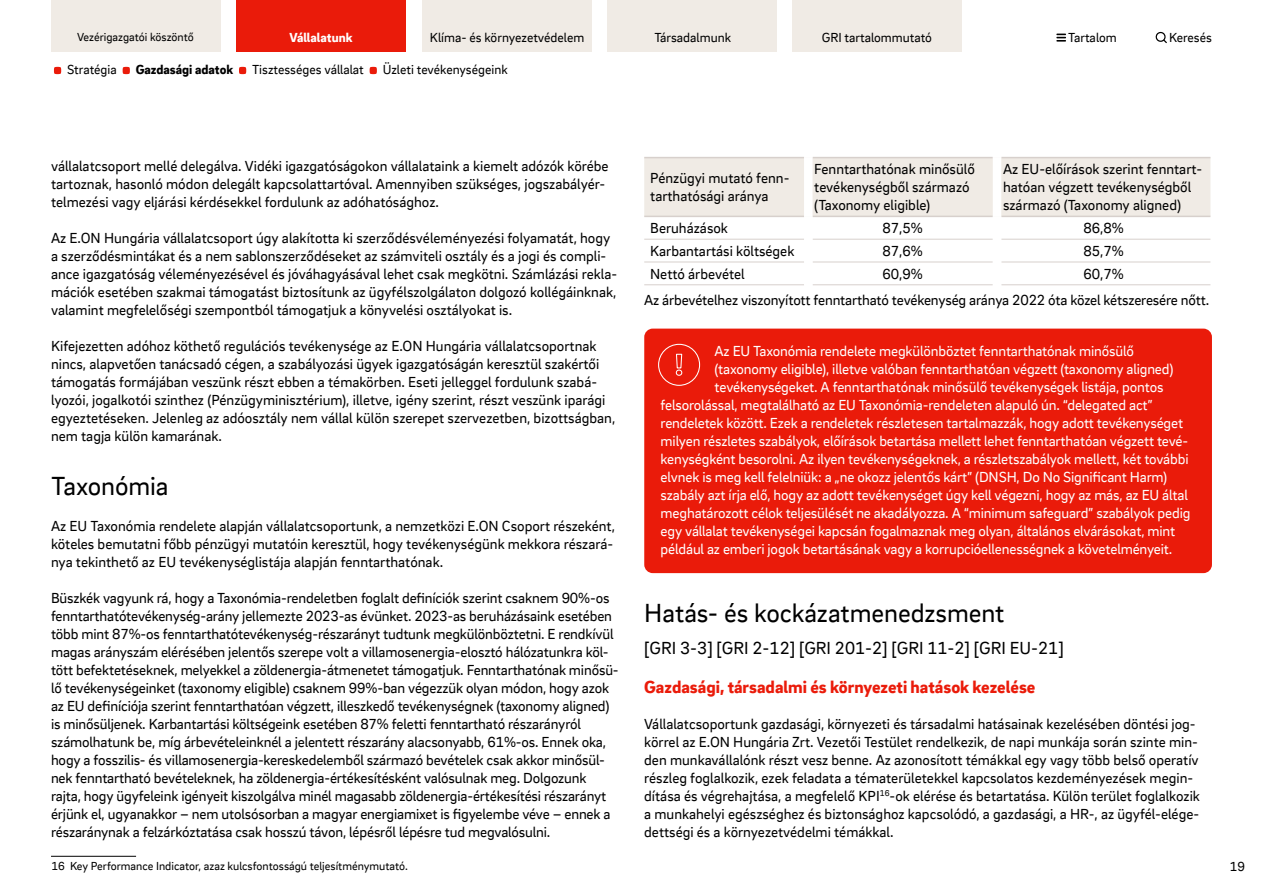
<style>
.page{position:relative;width:1263px;height:893px;background:#fff}
.page>*{position:absolute;margin:0;border:0;box-sizing:border-box;transform-origin:0 0}
.t1{font:27px "EON Brix Sans";letter-spacing:-.005em;color:#000}
.t2{font:900 18px "EON Brix Sans";color:#ea1b0a}
.t3{font:18px "EON Brix Sans";color:#000}
.t4{font:15px/18px "EON Brix Sans";color:#000}
.t5{font:15px "EON Brix Sans";letter-spacing:-.01em;color:#fff}
.t6{font:13.5px "EON Brix Sans";color:#000}
.t7{font:900 13.5px "EON Brix Sans";color:#000}
.t8{font:900 13.5px "EON Brix Sans";color:#fff}
.t9{font:12px "EON Brix Sans";color:#000}
</style>
<div class="page">
<div style="left:644px;top:329px;width:568px;height:244px;background:#ea1b0a;border-radius:9px"></div>
<hr style="left:51px;top:856px;width:85px;height:1px;background:#000">
<svg style="left:658px;top:344px;width:42px;height:42px"></svg>
<div style="left:644px;top:158px;width:566px;height:58px;background:#f0ebe5"></div>
<hr style="left:644px;top:157px;width:160px;height:1px;background:#d7d0cc">
<hr style="left:812px;top:157px;width:181px;height:1px;background:#d7d0cc">
<hr style="left:1001px;top:157px;width:209px;height:1px;background:#d7d0cc">
<hr style="left:644px;top:284px;width:160px;height:1px;background:#d7d0cc">
<hr style="left:812px;top:284px;width:181px;height:1px;background:#d7d0cc">
<hr style="left:1001px;top:284px;width:209px;height:1px;background:#d7d0cc">
<hr style="left:644px;top:216px;width:160px;height:1px;background:#d7d0cc">
<hr style="left:812px;top:216px;width:181px;height:1px;background:#d7d0cc">
<hr style="left:1001px;top:216px;width:209px;height:1px;background:#d7d0cc">
<hr style="left:644px;top:239px;width:160px;height:1px;background:#d7d0cc">
<hr style="left:812px;top:239px;width:181px;height:1px;background:#d7d0cc">
<hr style="left:1001px;top:239px;width:209px;height:1px;background:#d7d0cc">
<hr style="left:644px;top:262px;width:160px;height:1px;background:#d7d0cc">
<hr style="left:812px;top:262px;width:181px;height:1px;background:#d7d0cc">
<hr style="left:1001px;top:262px;width:209px;height:1px;background:#d7d0cc">
<div style="left:804px;top:158px;width:8px;height:58px;background:#fff"></div>
<div style="left:993px;top:158px;width:8px;height:58px;background:#fff"></div>
<svg style="left:1056px;top:34px;width:10px;height:8px"></svg>
<svg style="left:1155px;top:31px;width:12px;height:12px"></svg>
<div style="left:51px;top:0;width:169px;height:51px;background:#f0ebe5"></div>
<div style="left:237px;top:0;width:169px;height:51px;background:#ea1b0a"></div>
<div style="left:422px;top:0;width:169px;height:51px;background:#f0ebe5"></div>
<div style="left:608px;top:0;width:169px;height:51px;background:#f0ebe5"></div>
<div style="left:792px;top:0;width:169px;height:51px;background:#f0ebe5"></div>
<svg style="left:54px;top:67px;width:7px;height:7px"></svg>
<svg style="left:123px;top:67px;width:7px;height:7px"></svg>
<svg style="left:239px;top:67px;width:7px;height:7px"></svg>
<svg style="left:369px;top:67px;width:8px;height:7px"></svg>
<p class="t9" style="left:77px;top:29px;width:118px">Vezérigazgatói köszöntő</p>
<p class="t8" style="left:290px;top:29px;width:64px">Vállalatunk</p>
<p class="t6" style="left:430px;top:29px;width:156px">Klíma- és környezetvédelem</p>
<p class="t6" style="left:654px;top:29px;width:78px">Társadalmunk</p>
<p class="t6" style="left:822px;top:29px;width:112px">GRI tartalommutató</p>
<p class="t6" style="left:1068px;top:28px;width:50px">Tartalom</p>
<p class="t6" style="left:1169px;top:28px;width:44px">Keresés</p>
<p class="t6" style="left:67px;top:61px;width:51px">Stratégia</p>
<p class="t7" style="left:136px;top:61px;width:99px">Gazdasági adatok</p>
<p class="t6" style="left:252px;top:61px;width:113px">Tisztességes vállalat</p>
<p class="t6" style="left:383px;top:61px;width:127px">Üzleti tevékenységeink</p>
<p class="t4" style="left:51px;top:156px;width:559px">vállalatcsoport mellé delegálva. Vidéki igazgatóságokon vállalataink a kiemelt adózók körébe tartoznak, hasonló módon delegált kapcsolattartóval. Amennyiben szükséges, jogszabályér&shy;telmezési vagy eljárási kérdésekkel fordulunk az adóhatósághoz.</p>
<p class="t4" style="left:51px;top:228px;width:568px">Az E.ON Hungária vállalatcsoport úgy alakította ki szerződésvéleményezési folyamatát, hogy a szerződésmintákat és a nem sablonszerződéseket az számviteli osztály és a jogi és compli&shy;ance igazgatóság véleményezésével és jóváhagyásával lehet csak megkötni. Számlázási rekla&shy;mációk esetében szakmai támogatást biztosítunk az ügyfélszolgálaton dolgozó kollégáinknak, valamint megfelelőségi szempontból támogatjuk a könyvelési osztályokat is.</p>
<p class="t4" style="left:51px;top:336px;width:566px">Kifejezetten adóhoz köthető regulációs tevékenysége az E.ON Hungária vállalatcsoportnak nincs, alapvetően tanácsadó cégen, a szabályozási ügyek igazgatóságán keresztül szakértői támogatás formájában veszünk részt ebben a témakörben. Eseti jelleggel fordulunk szabá&shy;lyozói, jogalkotói szinthez (Pénzügyminisztérium), illetve, igény szerint, részt veszünk iparági egyeztetéseken. Jelenleg az adóosztály nem vállal külön szerepet szervezetben, bizottságban, nem tagja külön kamarának.</p>
<h1 class="t1" style="left:51px;top:469px;width:119px">Taxonómia</h1>
<p class="t4" style="left:51px;top:516px;width:565px;text-align:justify">Az EU Taxonómia rendelete alapján vállalatcsoportunk, a nemzetközi E.ON Csoport részeként, köteles bemutatni főbb pénzügyi mutatóin keresztül, hogy tevékenységünk mekkora részará&shy;nya tekinthető az EU tevékenységlistája alapján fenntarthatónak.</p>
<p class="t4" style="left:51px;top:588px;width:569px">Büszkék vagyunk rá, hogy a Taxonómia-rendeletben foglalt definíciók szerint csaknem 90%-os fenntarthatótevékenység-arány jellemezte 2023-as évünket. 2023-as beruházásaink esetében több mint 87%-os fenntarthatótevékenység-részarányt tudtunk megkülönböztetni. E rendkívül magas arányszám elérésében jelentős szerepe volt a villamosenergia-elosztó hálózatunkra köl&shy;tött befektetéseknek, melyekkel a zöldenergia-átmenetet támogatjuk. Fenntarthatónak minősü&shy;lő tevékenységeinket (taxonomy eligible) csaknem 99%-ban végezzük olyan módon, hogy azok az EU definíciója szerint fenntarthatóan végzett, illeszkedő tevékenységnek (taxonomy aligned) is minősüljenek. Karbantartási költségeink esetében 87% feletti fenntartható részarányról számolhatunk be, míg árbevételeinknél a jelentett részarány alacsonyabb, 61%-os. Ennek oka, hogy a fosszilis- és villamosenergia-kereskedelemből származó bevételek csak akkor minősül&shy;nek fenntartható bevételeknek, ha zöldenergia-értékesítésként valósulnak meg. Dolgozunk rajta, hogy ügyfeleink igényeit kiszolgálva minél magasabb zöldenergia-értékesítési részarányt érjünk el, ugyanakkor – nem utolsósorban a magyar energiamixet is figyelembe véve – ennek a részaránynak a felzárkóztatása csak hosszú távon, lépésről lépésre tud megvalósulni.</p>
<p class="t9" style="left:51px;top:858px;width:358px">16 Key Performance Indicator, azaz kulcsfontosságú teljesítménymutató.</p>
<p class="t4" style="left:650px;top:169px;width:141px">Pénzügyi mutató fenn&shy;tarthatósági aránya</p>
<p class="t4" style="left:814px;top:160px;width:162px">Fenntarthatónak minősülő tevékenységből származó (Taxonomy eligible)</p>
<p class="t4" style="left:1003px;top:160px;width:201px">Az EU-előírások szerint fenntart&shy;hatóan végzett tevékenységből származó (Taxonomy aligned)</p>
<p class="t4" style="left:650px;top:219px;width:79px">Beruházások</p>
<p class="t4" style="left:882px;top:219px;width:42px">87,5%</p>
<p class="t4" style="left:1083px;top:219px;width:42px">86,8%</p>
<p class="t4" style="left:650px;top:241px;width:146px">Karbantartási költségek</p>
<p class="t4" style="left:882px;top:241px;width:42px">87,6%</p>
<p class="t4" style="left:1083px;top:241px;width:42px">85,7%</p>
<p class="t4" style="left:650px;top:264px;width:96px">Nettó árbevétel</p>
<p class="t4" style="left:882px;top:264px;width:42px">60,9%</p>
<p class="t4" style="left:644px;top:260px;width:566px;line-height:26.5px;text-indent:439px">60,7%<br>Az árbevételhez viszonyított fenntartható tevékenység aránya 2022 óta közel kétszeresére nőtt.</p>
<p class="t5" style="left:715px;top:342px;width:421px">Az EU Taxonómia rendelete megkülönböztet fenntarthatónak minősülő</p>
<p class="t5" style="left:715px;top:360px;width:460px">(taxonomy eligible), illetve valóban fenntarthatóan végzett (taxonomy aligned)</p>
<p class="t5" style="left:715px;top:378px;width:450px">tevékenységeket. A fenntarthatónak minősülő tevékenységek listája, pontos</p>
<p class="t5" style="left:661px;top:396px;width:494px">felsorolással, megtalálható az EU Taxonómia-rendeleten alapuló ún. “delegated act”</p>
<p class="t5" style="left:661px;top:414px;width:524px">rendeletek között. Ezek a rendeletek részletesen tartalmazzák, hogy adott tevékenységet</p>
<p class="t5" style="left:661px;top:432px;width:529px">milyen részletes szabályok, előírások betartása mellett lehet fenntarthatóan végzett tevé-</p>
<p class="t5" style="left:661px;top:450px;width:529px">kenységként besorolni. Az ilyen tevékenységeknek, a részletszabályok mellett, két további</p>
<p class="t5" style="left:661px;top:468px;width:508px">elvnek is meg kell felelniük: a „ne okozz jelentős kárt” (DNSH, Do No Significant Harm)</p>
<p class="t5" style="left:661px;top:486px;width:529px">szabály azt írja elő, hogy az adott tevékenységet úgy kell végezni, hogy az más, az EU által</p>
<p class="t5" style="left:661px;top:504px;width:531px">meghatározott célok teljesülését ne akadályozza. A “minimum safeguard” szabályok pedig</p>
<p class="t5" style="left:661px;top:522px;width:516px">egy vállalat tevékenységei kapcsán fogalmaznak meg olyan, általános elvárásokat, mint</p>
<p class="t5" style="left:661px;top:540px;width:513px">például az emberi jogok betartásának vagy a korrupcióellenességnek a követelményeit.</p>
<h1 class="t1" style="left:644px;top:596px;width:362px">Hatás- és kockázatmenedzsment</h1>
<p class="t3" style="left:644px;top:636px;width:421px">[GRI 3-3] [GRI 2-12] [GRI 201-2] [GRI 11-2] [GRI EU-21]</p>
<p class="t2" style="left:644px;top:675px;width:393px">Gazdasági, társadalmi és környezeti hatások kezelése</p>
<p class="t4" style="left:644px;top:714px;width:557px">Vállalatcsoportunk gazdasági, környezeti és társadalmi hatásainak kezelésében döntési jog&shy;körrel az E.ON Hungária Zrt. Vezetői Testület rendelkezik, de napi munkája során szinte min&shy;den munkavállalónk részt vesz benne. Az azonosított témákkal egy vagy több belső operatív részleg foglalkozik, ezek feladata a tématerületekkel kapcsolatos kezdeményezések megin&shy;dítása és végrehajtása, a megfelelő KPI<sup>16</sup>-ok elérése és betartatása. Külön terület foglalkozik a munkahelyi egészséghez és biztonsághoz kapcsolódó, a gazdasági, a HR-, az ügyfél-elége&shy;dettségi és a környezetvédelmi témákkal.</p>
<p class="t6" style="left:1230px;top:858px;width:17px">19</p>
</div>
